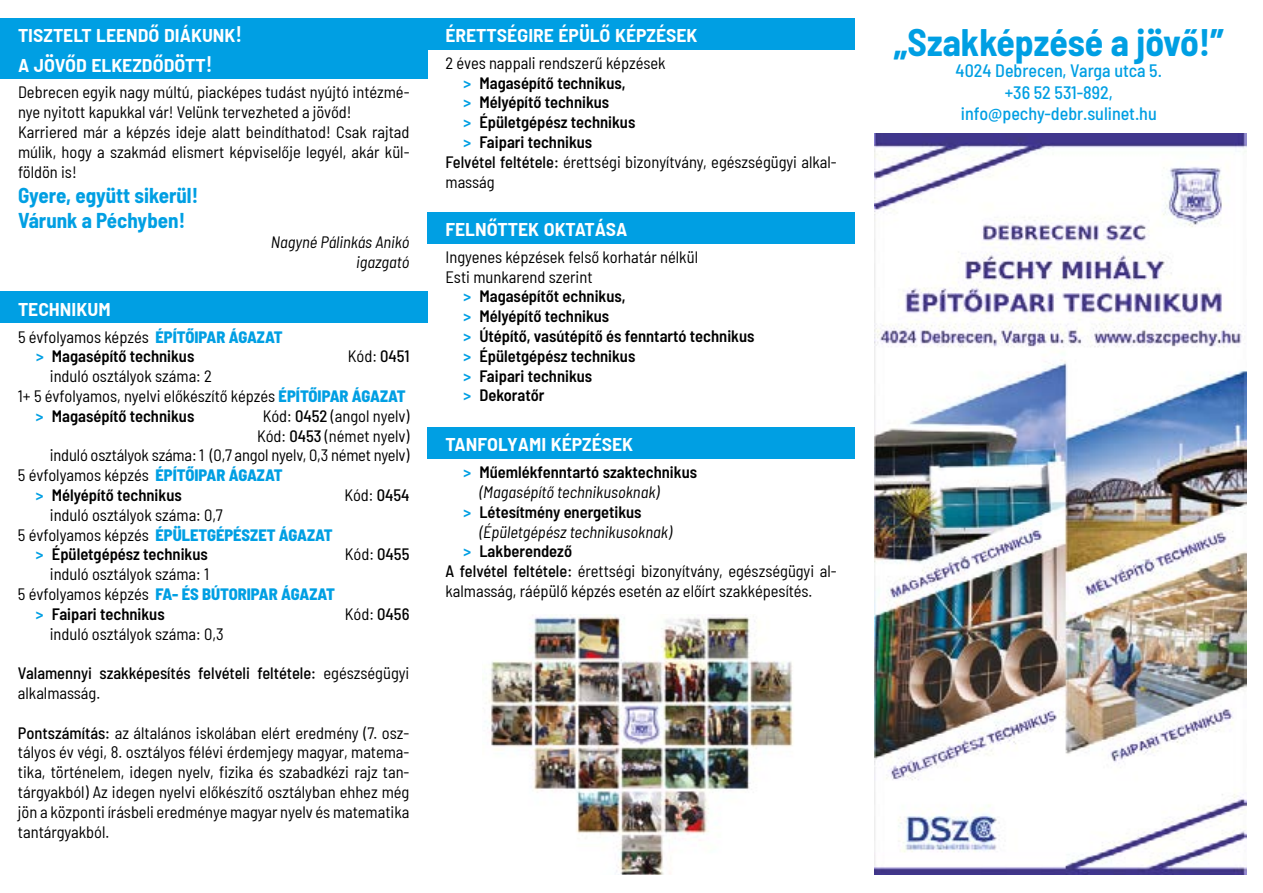
<style>
.page{position:relative;width:1263px;height:893px;background:#fff}
.page>*{position:absolute;margin:0;border:0;box-sizing:border-box;transform-origin:0 0}
.t1{font:700 semi-condensed 37.5px "Barlow";color:#009fe3}
.t2{font:600 semi-condensed 22.5px/29.5px "Barlow";color:#fff}
.t3{font:700 semi-condensed 21px/25.2px "Barlow";color:#009fe3}
.t4{font:500 semi-condensed 18px/21.6px "Barlow";color:#009fe3;text-align:center}
.t5{font:semi-condensed 16.5px/19.8px "Barlow";color:#000}
.t6{font:600 semi-condensed 16.5px/19.8px "Barlow";color:#000}
.t7{font:italic semi-condensed 16.5px/19.8px "Barlow";color:#000;text-align:right}
.t8{font:800 semi-condensed 16.5px "Barlow";color:#009fe3}
.t9{font:500 semi-condensed 16.5px/19.8px "Barlow";color:#000}
.s1{font-weight:400}
.s2{font-weight:800;color:#009fe3}
.s3{color:#009fe3}
.s4{font-weight:500}
.s5{font-weight:400;color:#000}
</style>
<div class="page">
<img style="left:874px;top:134px;width:372px;height:741px">
<div style="left:0;top:18px;width:427px;height:31px;background:#009fe3"></div>
<div style="left:0;top:48px;width:427px;height:31px;background:#009fe3"></div>
<div style="left:0;top:292px;width:427px;height:31px;background:#009fe3"></div>
<div style="left:407px;top:18px;width:448px;height:31px;background:#009fe3"></div>
<div style="left:427px;top:212px;width:428px;height:31px;background:#009fe3"></div>
<div style="left:427px;top:427px;width:428px;height:32px;background:#009fe3"></div>
<img style="left:483px;top:615px;width:311px;height:260px">
<h2 class="t2" style="left:18px;top:18px;width:226px">tisztelt leendő diákunk! a jövőd elkezdődött!</h2>
<p class="t5" style="left:18px;top:81px;width:393px">Debrecen egyik nagy múltú, piacképes tudást nyújtó intézmé&shy;nye nyitott kapukkal vár! Velünk tervezheted a jövőd!<br>Karriered már a képzés ideje alatt beindíthatod! Csak rajtad múlik, hogy a szakmád elismert képviselője legyél, akár kül&shy;földön is!</p>
<p class="t3" style="left:18px;top:181px;width:182px">Gyere, együtt sikerül!<br>Várunk a Péchyben!</p>
<p class="t7" style="left:271px;top:231px;width:140px">Nagyné Pálinkás Anikó igazgató</p>
<h2 class="t2" style="left:18px;top:291px;width:94px">technikum</h2>
<p class="t6" style="left:36px;top:326px;width:248px;text-indent:-18px"><span class="s1">5 évfolyamos képzés</span> <span class="s2">ÉPÍTŐIPAR ÁGAZAT </span><span class="s3">&gt;</span> Magasépítő technikus</p>
<p class="t5" style="left:348px;top:345px;width:63px">Kód: <span class="s4">0451</span></p>
<p class="t5" style="left:50px;top:365px;width:163px">induló osztályok száma: 2</p>
<p class="t5" style="left:18px;top:385px;width:389px">1+ 5 évfolyamos, nyelvi előkészítő képzés <span class="s2">ÉPÍTŐIPAR ÁGAZAT</span></p>
<p class="t6" style="left:36px;top:405px;width:160px"><span class="s3">&gt;</span> Magasépítő technikus</p>
<p class="t5" style="left:263px;top:405px;width:148px">Kód: <span class="s4">0452</span> (angol nyelv)</p>
<p class="t5" style="left:257px;top:425px;width:154px">Kód: <span class="s4">0453</span> (német nyelv)</p>
<p class="t5" style="left:50px;top:444px;width:361px">induló osztályok száma: 1 (0,7 angol nyelv, 0,3 német nyelv)</p>
<p class="t5" style="left:18px;top:464px;width:266px">5 évfolyamos képzés <span class="s2">ÉPÍTŐIPAR ÁGAZAT</span></p>
<p class="t6" style="left:36px;top:484px;width:147px"><span class="s3">&gt;</span> Mélyépítő technikus</p>
<p class="t5" style="left:344px;top:484px;width:67px">Kód: <span class="s4">0454</span></p>
<p class="t5" style="left:50px;top:504px;width:174px">induló osztályok száma: 0,7</p>
<p class="t8" style="left:18px;top:523px;width:316px"><span class="s5">5 évfolyamos képzés</span> ÉPÜLETGÉPÉSZET ÁGAZAT</p>
<p class="t6" style="left:36px;top:543px;width:173px"><span class="s3">&gt;</span> Épületgépész technikus</p>
<p class="t5" style="left:345px;top:543px;width:66px">Kód: <span class="s4">0455</span></p>
<p class="t5" style="left:50px;top:563px;width:161px">induló osztályok száma: 1</p>
<p class="t8" style="left:18px;top:582px;width:318px"><span class="s5">5 évfolyamos képzés</span> FA- ÉS BÚTORIPAR ÁGAZAT</p>
<p class="t6" style="left:36px;top:603px;width:130px"><span class="s3">&gt;</span> Faipari technikus</p>
<p class="t5" style="left:345px;top:603px;width:66px">Kód: <span class="s4">0456</span></p>
<p class="t5" style="left:50px;top:623px;width:175px">induló osztályok száma: 0,3</p>
<p class="t9" style="left:18px;top:662px;width:393px">Valamennyi szakképesítés felvételi feltétele: <span class="s1">egészségügyi alkalmasság.</span></p>
<p class="t5" style="left:18px;top:722px;width:393px;text-align:justify"><span class="s4">Pontszámítás:</span> az általános iskolában elért eredmény (7. osz&shy;tályos év végi, 8. osztályos félévi érdemjegy magyar, matema&shy;tika, történelem, idegen nyelv, fizika és szabadkézi rajz tan&shy;tárgyakból) Az idegen nyelvi előkészítő osztályban ehhez még jön a központi írásbeli eredménye magyar nyelv és matematika tantárgyakból.</p>
<h2 class="t2" style="left:445px;top:18px;width:254px">érettségire épülő képzések</h2>
<p class="t5" style="left:445px;top:52px;width:222px">2 éves nappali rendszerű képzések</p>
<p class="t6" style="left:463px;top:72px;width:164px"><span class="s3">&gt;</span> Magasépítő technikus,</p>
<p class="t6" style="left:463px;top:91px;width:147px"><span class="s3">&gt;</span> Mélyépítő technikus</p>
<p class="t6" style="left:463px;top:111px;width:173px"><span class="s3">&gt;</span> Épületgépész technikus</p>
<p class="t6" style="left:463px;top:131px;width:130px"><span class="s3">&gt;</span> Faipari technikus</p>
<p class="t5" style="left:445px;top:151px;width:393px"><span class="s4">Felvétel feltétele:</span> érettségi bizonyítvány, egészségügyi alkal-</p>
<p class="t5" style="left:445px;top:171px;width:51px">masság</p>
<h2 class="t2" style="left:445px;top:211px;width:183px">felnőttek oktatása</h2>
<p class="t5" style="left:445px;top:246px;width:254px">Ingyenes képzések felső korhatár nélkül</p>
<p class="t5" style="left:445px;top:265px;width:149px">Esti munkarend szerint</p>
<p class="t6" style="left:463px;top:285px;width:164px"><span class="s3">&gt;</span> Magasépítőt echnikus,</p>
<p class="t6" style="left:463px;top:305px;width:147px"><span class="s3">&gt;</span> Mélyépítő technikus</p>
<p class="t6" style="left:463px;top:325px;width:292px"><span class="s3">&gt;</span> Útépítő, vasútépítő és fenntartó technikus</p>
<p class="t6" style="left:463px;top:345px;width:173px"><span class="s3">&gt;</span> Épületgépész technikus</p>
<p class="t6" style="left:463px;top:364px;width:130px"><span class="s3">&gt;</span> Faipari technikus</p>
<p class="t6" style="left:463px;top:384px;width:82px"><span class="s3">&gt;</span> Dekoratőr</p>
<h2 class="t2" style="left:445px;top:427px;width:189px">tanfolyami képzések</h2>
<p class="t6" style="left:463px;top:461px;width:235px"><span class="s3">&gt;</span> Műemlékfenntartó szaktechnikus</p>
<p class="t7" style="left:479px;top:481px;width:182px">(Magasépítő technikusoknak)</p>
<p class="t6" style="left:463px;top:501px;width:180px"><span class="s3">&gt;</span> Létesítmény energetikus</p>
<p class="t7" style="left:479px;top:521px;width:194px">(Épületgépész technikusoknak)</p>
<p class="t6" style="left:463px;top:540px;width:110px"><span class="s3">&gt;</span> Lakberendező</p>
<p class="t5" style="left:445px;top:560px;width:393px"><span class="s4">A felvétel feltétele:</span> érettségi bizonyítvány, egészségügyi al-</p>
<p class="t5" style="left:445px;top:580px;width:368px">kalmasság, ráépülő képzés esetén az előírt szakképesítés.</p>
<h1 class="t1" style="left:894px;top:15px;width:331px">„Szakképzésé a jövő!”</h1>
<p class="t4" style="left:956px;top:58px;width:208px">4024 Debrecen, Varga utca 5. +36 52 531-892, info@pechy-debr.sulinet.hu</p>
</div>
